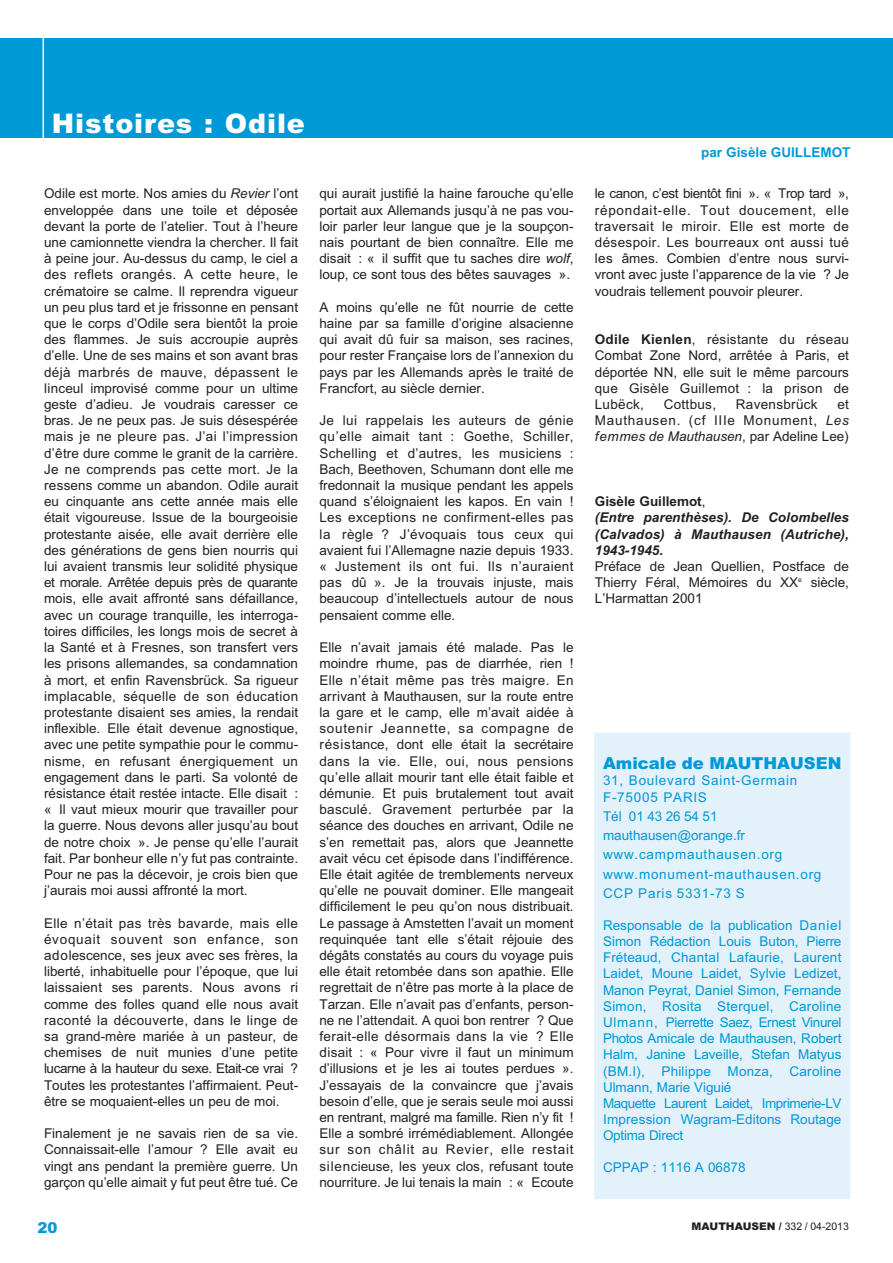
<style>
.page{position:relative;width:893px;height:1263px;background:#fff}
.page>*{position:absolute;margin:0;border:0;box-sizing:border-box;transform-origin:0 0}
.t1{font:900 27px "Arial";letter-spacing:.035em;color:#fff}
.t2{font:900 16.5px "Arial";color:#0099d8}
.t3{font:900 15px "Arial";color:#0099d8}
.t4{font:13.5px/16.2px "Arial MT TT";color:#231f20;text-align:justify}
.t5{font:13.5px/16.2px "Arial MT TT";color:#0099d8}
.t6{font:13.5px/19.2px "Arial MT TT";letter-spacing:.055em;color:#0099d8}
.t7{font:italic 700 13.5px/16.2px "Arial";letter-spacing:.005em;color:#231f20}
.t8{font:italic 13.5px "Arial";color:#231f20}
.t9{font:13.5px/16.2px "Arial MT TT";letter-spacing:.055em;color:#231f20;text-align:right}
.t10{font:13.5px "Arial MT TT";letter-spacing:.02em;color:#231f20}
.t11{font:700 13.5px "Arial";color:#0099d8}
.t12{font:900 10.5px "Arial";color:#231f20}
.s1{font-family:"Arial";font-style:italic}
.s2{font-family:"Arial";font-weight:700}
.s3{font-family:"Arial MT TT";font-style:normal}
.s4{font-style:normal}
.s5{font-family:"Arial MT TT";font-weight:400;font-style:normal}
.s6{font-family:"Arial MT TT";font-weight:400}
</style>
<div class="page">
<div style="left:0;top:38px;width:893px;height:100px;background:#0099d8"></div>
<hr style="left:43px;top:36px;width:1px;height:103px;background:#fff">
<div style="left:596px;top:734px;width:253px;height:464px;background:#e2f1fa"></div>
<div style="left:594px;top:732px;width:256px;height:467px;border:2px solid #e2f4fc"></div>
<h1 class="t1" style="left:52px;top:108px;width:255px">Histoires : Odile</h1>
<p class="t4" style="left:44px;top:186px;width:256px">Odile est morte. Nos amies du <span class="s1">Revier</span> l’ont enveloppée dans une toile et déposée devant la porte de l’atelier. Tout à l’heure une camionnette viendra la chercher. Il fait à peine jour. Au-dessus du camp, le ciel a des reflets orangés. A cette heure, le crématoire se calme. Il reprendra vigueur un peu plus tard et je frissonne en pensant que le corps d’Odile sera bientôt la proie des flammes. Je suis accroupie auprès d’elle. Une de ses mains et son avant bras déjà marbrés de mauve, dépassent le linceul improvisé comme pour un ultime geste d’adieu. Je voudrais caresser ce bras. Je ne peux pas. Je suis désespérée mais je ne pleure pas. J’ai l’impression d’être dure comme le granit de la carrière.<br>Je ne comprends pas cette mort. Je la ressens comme un abandon. Odile aurait eu cinquante ans cette année mais elle était vigoureuse. Issue de la bourgeoisie protestante aisée, elle avait derrière elle des générations de gens bien nourris qui lui avaient transmis leur solidité physique et morale. Arrêtée depuis près de quarante mois, elle avait affronté sans défaillance, avec un courage tranquille, les interroga&shy;toires difficiles, les longs mois de secret à la Santé et à Fresnes, son transfert vers les prisons allemandes, sa condamnation à mort, et enfin Ravensbrück. Sa rigueur implacable, séquelle de son éducation protestante disaient ses amies, la rendait inflexible. Elle était devenue agnostique, avec une petite sympathie pour le commu&shy;nisme, en refusant énergiquement un engagement dans le parti. Sa volonté de résistance était restée intacte. Elle disait : « Il vaut mieux mourir que travailler pour la guerre. Nous devons aller jusqu’au bout de notre choix ». Je pense qu’elle l’aurait fait. Par bonheur elle n’y fut pas contrainte.<br>Pour ne pas la décevoir, je crois bien que j’aurais moi aussi affronté la mort.</p>
<p class="t4" style="left:44px;top:915px;width:256px">Elle n’était pas très bavarde, mais elle évoquait souvent son enfance, son adolescence, ses jeux avec ses frères, la liberté, inhabituelle pour l’époque, que lui laissaient ses parents. Nous avons ri comme des folles quand elle nous avait raconté la découverte, dans le linge de sa grand-mère mariée à un pasteur, de chemises de nuit munies d’une petite lucarne à la hauteur du sexe. Etait-ce vrai ?<br>Toutes les protestantes l’affirmaient. Peut&shy;être se moquaient-elles un peu de moi.</p>
<p class="t4" style="left:44px;top:1125px;width:256px">Finalement je ne savais rien de sa vie.<br>Connaissait-elle l’amour ? Elle avait eu vingt ans pendant la première guerre. Un garçon qu’elle aimait y fut peut être tué. Ce</p>
<p class="t4" style="left:319px;top:186px;width:256px">qui aurait justifié la haine farouche qu’elle portait aux Allemands jusqu’à ne pas vou&shy;loir parler leur langue que je la soupçon&shy;nais pourtant de bien connaître. Elle me disait : « il suffit que tu saches dire <span class="s1">wolf</span>, loup, ce sont tous des bêtes sauvages ».</p>
<p class="t4" style="left:319px;top:299px;width:256px">A moins qu’elle ne fût nourrie de cette haine par sa famille d’origine alsacienne qui avait dû fuir sa maison, ses racines, pour rester Française lors de l’annexion du pays par les Allemands après le traité de Francfort, au siècle dernier.</p>
<p class="t4" style="left:319px;top:412px;width:256px">Je lui rappelais les auteurs de génie qu’elle aimait tant : Goethe, Schiller, Schelling et d’autres, les musiciens :<br>Bach, Beethoven, Schumann dont elle me fredonnait la musique pendant les appels quand s’éloignaient les kapos. En vain !<br>Les exceptions ne confirment-elles pas la règle ? J’évoquais tous ceux qui avaient fui l’Allemagne nazie depuis 1933. « Justement ils ont fui. Ils n’auraient pas dû ». Je la trouvais injuste, mais beaucoup d’intellectuels autour de nous pensaient comme elle.</p>
<p class="t4" style="left:319px;top:639px;width:256px">Elle n’avait jamais été malade. Pas le moindre rhume, pas de diarrhée, rien !<br>Elle n’était même pas très maigre. En arrivant à Mauthausen, sur la route entre la gare et le camp, elle m’avait aidée à soutenir Jeannette, sa compagne de résistance, dont elle était la secrétaire dans la vie. Elle, oui, nous pensions qu’elle allait mourir tant elle était faible et démunie. Et puis brutalement tout avait basculé. Gravement perturbée par la séance des douches en arrivant, Odile ne s’en remettait pas, alors que Jeannette avait vécu cet épisode dans l’indifférence.<br>Elle était agitée de tremblements nerveux qu’elle ne pouvait dominer. Elle mangeait difficilement le peu qu’on nous distribuait.<br>Le passage à Amstetten l’avait un moment requinquée tant elle s’était réjouie des dégâts constatés au cours du voyage puis elle était retombée dans son apathie. Elle regrettait de n’être pas morte à la place de Tarzan. Elle n’avait pas d’enfants, person&shy;ne ne l’attendait. A quoi bon rentrer ? Que ferait-elle désormais dans la vie ? Elle disait : « Pour vivre il faut un minimum d’illusions et je les ai toutes perdues ».<br>J’essayais de la convaincre que j’avais besoin d’elle, que je serais seule moi aussi en rentrant, malgré ma famille. Rien n’y fit !<br>Elle a sombré irrémédiablement. Allongée sur son châlit au Revier, elle restait silencieuse, les yeux clos, refusant toute nourriture. Je lui tenais la main : « Ecoute</p>
<p class="t11" style="left:701px;top:144px;width:151px">par Gisèle GUILLEMOT</p>
<p class="t4" style="left:595px;top:186px;width:256px">le canon, c’est bientôt fini ». « Trop tard », répondait-elle. Tout doucement, elle traversait le miroir. Elle est morte de désespoir. Les bourreaux ont aussi tué les âmes. Combien d’entre nous survi&shy;vront avec juste l’apparence de la vie ? Je voudrais tellement pouvoir pleurer.</p>
<p class="t4" style="left:595px;top:331px;width:256px"><span class="s2">Odile Kienlen</span>, résistante du réseau Combat Zone Nord, arrêtée à Paris, et déportée NN, elle suit le même parcours que Gisèle Guillemot : la prison de Lubëck,</p>
<p class="t10" style="left:664px;top:396px;width:54px">Cottbus,</p>
<p class="t10" style="left:736px;top:396px;width:83px">Ravensbrück</p>
<p class="t9" style="left:595px;top:396px;width:256px">et<br>Mauthausen. (cf IIIe Monument, <span class="s1">Les</span></p>
<p class="t8" style="left:595px;top:429px;width:256px">femmes de Mauthausen<span class="s3">, par Adeline Lee)</span></p>
<p class="t7" style="left:595px;top:493px;width:256px"><span class="s4">Gisèle Guillemot</span><span class="s5">,<br></span>(Entre parenthèses). De Colombelles (Calvados) à Mauthausen (Autriche),<br>1943-1945.</p>
<p class="t4" style="left:595px;top:558px;width:256px">Préface de Jean Quellien, Postface de Thierry Féral, Mémoires du XX<sup>e</sup> siècle, L’Harmattan 2001</p>
<p class="t2" style="left:603px;top:753px;width:240px">Amicale de MAUTHAUSEN</p>
<p class="t6" style="left:603px;top:772px;width:196px;line-height:16.5px">31, Boulevard Saint-Germain<br>F-75005 PARIS</p>
<p class="t6" style="left:603px;top:807px;width:220px">Tél 01 43 26 54 51 mauthausen@orange.fr www.campmauthausen.org www.monument-mauthausen.org<br>CCP Paris 5331-73 S</p>
<p class="t5" style="left:603px;top:917px;width:240px">Responsable de la publication Daniel Simon Rédaction Louis Buton, Pierre Fréteaud, Chantal Lafaurie, Laurent Laidet, Moune Laidet, Sylvie Ledizet, Manon Peyrat, Daniel Simon, Fernande Simon, Rosita Sterquel, Caroline Ulmann, Pierrette Saez, Ernest Vinurel Photos Amicale de Mauthausen, Robert Halm, Janine Laveille, Stefan Matyus (BM.I), Philippe Monza, Caroline Ulmann, Marie Viguié<br>Maquette Laurent Laidet, Imprimerie-LV Impression Wagram-Editons Routage Optima Direct</p>
<p class="t5" style="left:603px;top:1159px;width:144px">CPPAP : 1116 A 06878</p>
<p class="t3" style="left:37px;top:1219px;width:22px">20</p>
<p class="t12" style="left:691px;top:1220px;width:159px">MAUTHAUSEN / <span class="s6">332 / 04-2013</span></p>
</div>
